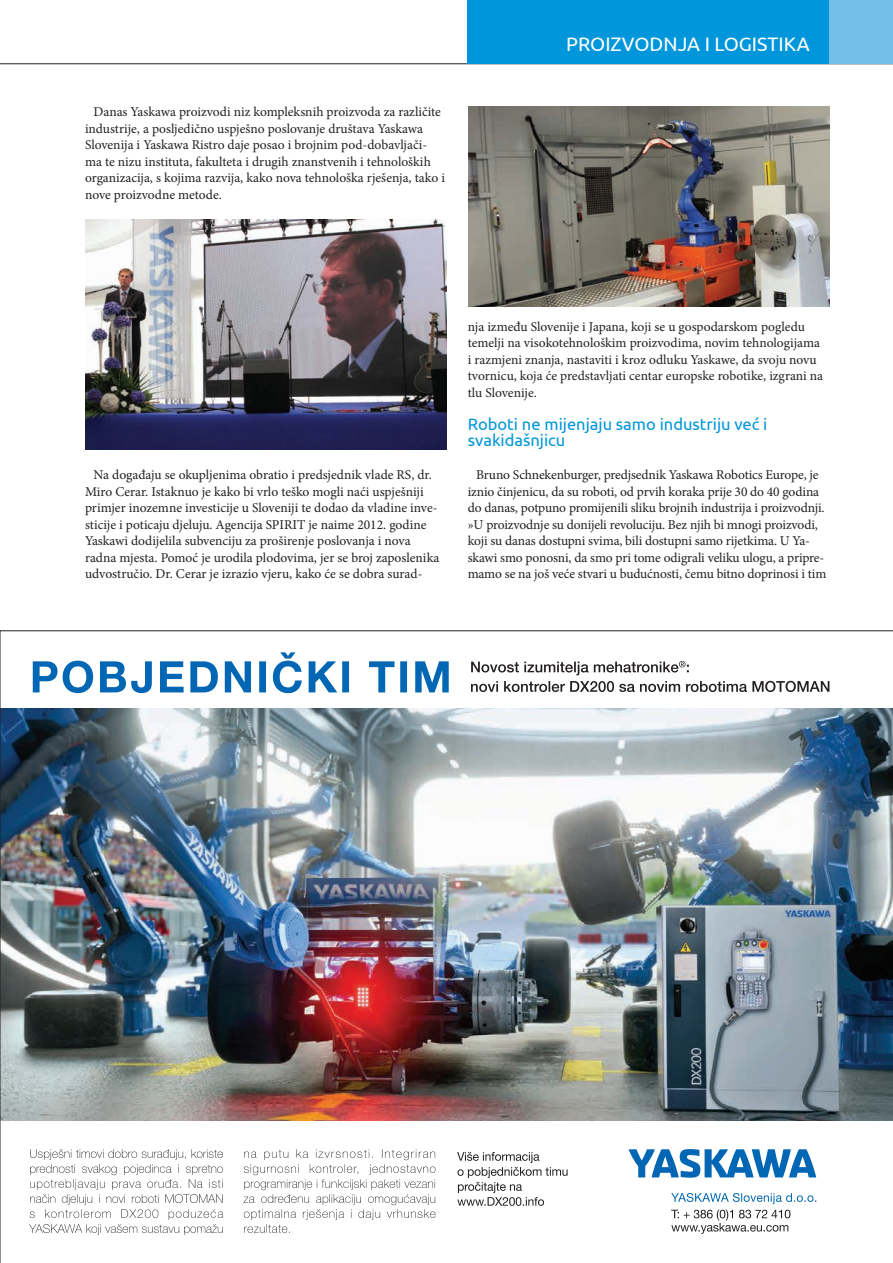
<style>
.page{position:relative;width:893px;height:1263px;background:#fff}
.page>*{position:absolute;margin:0;border:0;box-sizing:border-box;transform-origin:0 0}
.t1{font:19.5px "Ubuntu";color:#fff}
.Vsebina_-_podnaslov{font:16.5px/16.5px "Ubuntu";color:#0096db}
.vsebina_-_body_text{font:13.5px/16.5px "Minion Pro";letter-spacing:-.005em;color:#231f20}
</style>
<div class="page">
<hr style="left:0;top:63px;width:893px;height:1px;background:#231f20">
<div style="left:829px;top:0;width:64px;height:64px;background:#73bfea"></div>
<div style="left:468px;top:0;width:361px;height:64px;background:#0096db"></div>
<img style="left:85px;top:220px;width:361px;height:230px">
<img style="left:468px;top:106px;width:361px;height:200px">
<img style="left:0;top:630px;width:893px;height:633px">
<p class="vsebina_-_body_text" style="left:85px;top:104px;width:362px;text-indent:9px">Danas Yaskawa proizvodi niz kompleksnih proizvoda za različite industrije, a posljedično uspješno poslovanje društava Yaskawa Slovenija i Yaskawa Ristro daje posao i brojnim pod-dobavljači&shy;ma te nizu instituta, fakulteta i drugih znanstvenih i tehnoloških organizacija, s kojima razvija, kako nova tehnološka rješenja, tako i nove proizvodne metode.</p>
<h1 class="t1" style="left:566px;top:32px;width:245px">PROIZVODNJA I LOGISTIKA</h1>
<p class="vsebina_-_body_text" style="left:85px;top:467px;width:356px;text-indent:9px">Na događaju se okupljenima obratio i predsjednik vlade RS, dr.<br>Miro Cerar. Istaknuo je kako bi vrlo teško mogli naći uspješniji primjer inozemne investicije u Sloveniji te dodao da vladine inve&shy;sticije i poticaju djeluju. Agencija SPIRIT je naime 2012. godine Yaskawi dodijelila subvenciju za proširenje poslovanja i nova radna mjesta. Pomoć je urodila plodovima, jer se broj zaposlenika udvostručio. Dr. Cerar je izrazio vjeru, kako će se dobra surad-</p>
<p class="vsebina_-_body_text" style="left:468px;top:318px;width:357px">nja između Slovenije i Japana, koji se u gospodarskom pogledu temelji na visokotehnološkim proizvodima, novim tehnologijama i razmjeni znanja, nastaviti i kroz odluku Yaskawe, da svoju novu tvornicu, koja će predstavljati centar europske robotike, izgrani na tlu Slovenije.</p>
<p class="Vsebina_-_podnaslov" style="left:468px;top:415px;width:301px">Roboti ne mijenjaju samo industriju već i svakidašnjicu</p>
<p class="vsebina_-_body_text" style="left:468px;top:467px;width:360px;text-indent:9px">Bruno Schnekenburger, predjsednik Yaskawa Robotics Europe, je iznio činjenicu, da su roboti, od prvih koraka prije 30 do 40 godina do danas, potpuno promijenili sliku brojnih industrija i proizvodnji. »U proizvodnje su donijeli revoluciju. Bez njih bi mnogi proizvodi, koji su danas dostupni svima, bili dostupni samo rijetkima. U Ya&shy;skawi smo ponosni, da smo pri tome odigrali veliku ulogu, a pripre&shy;mamo se na još veće stvari u budućnosti, čemu bitno doprinosi i tim</p>
</div>
